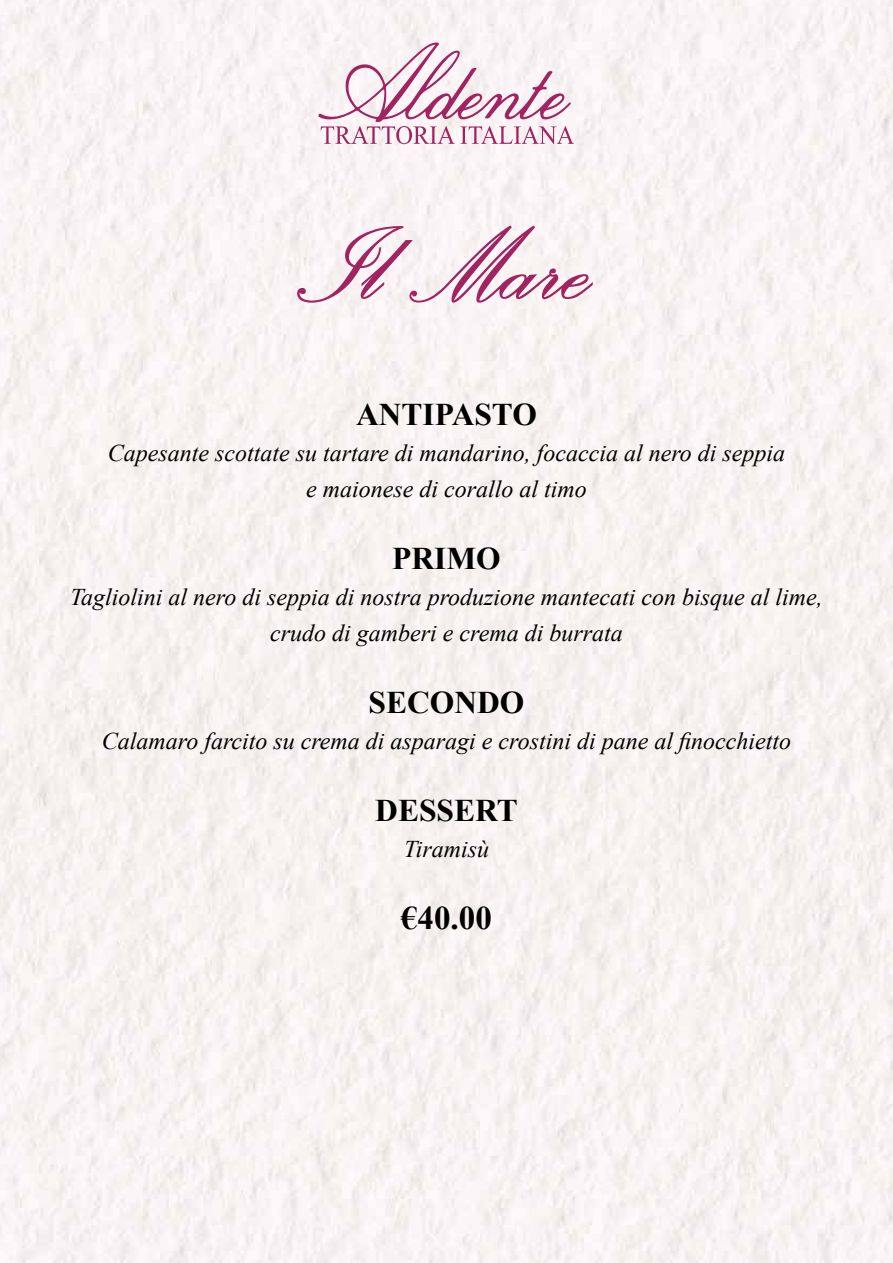
<style>
.page{position:relative;width:893px;height:1263px;background:#fff}
.page>*{position:absolute;margin:0;border:0;box-sizing:border-box;transform-origin:0 0}
.t1{font:600 135px "Palace Script";color:#a12360}
.t2{font:700 33px "Times New Roman";color:#000}
.t3{font:700 31.5px "Times New Roman";color:#000}
.t4{font:italic 24px/36px "Times New Roman";color:#000;text-align:center}
</style>
<div class="page">
<svg style="left:318px;top:42px;width:256px;height:102px"></svg>
<h1 class="t1" style="left:300px;top:175px;width:294px">Il Mare</h1>
<h3 class="t3" style="left:356px;top:392px;width:182px">ANTIPASTO</h3>
<p class="t4" style="left:108px;top:435px;width:679px">Capesante scottate su tartare di mandarino, focaccia al nero di seppia e maionese di corallo al timo</p>
<h3 class="t3" style="left:392px;top:536px;width:110px">PRIMO</h3>
<p class="t4" style="left:70px;top:579px;width:754px">Tagliolini al nero di seppia di nostra produzione mantecati con bisque al lime, crudo di gamberi e crema di burrata</p>
<h3 class="t3" style="left:369px;top:680px;width:157px">SECONDO</h3>
<p class="t4" style="left:102px;top:723px;width:691px">Calamaro farcito su crema di asparagi e crostini di pane al finocchietto</p>
<h3 class="t3" style="left:375px;top:788px;width:144px">DESSERT</h3>
<p class="t4" style="left:404px;top:831px;width:87px">Tiramisù</p>
<h2 class="t2" style="left:401px;top:894px;width:92px">€40.00</h2>
</div>
